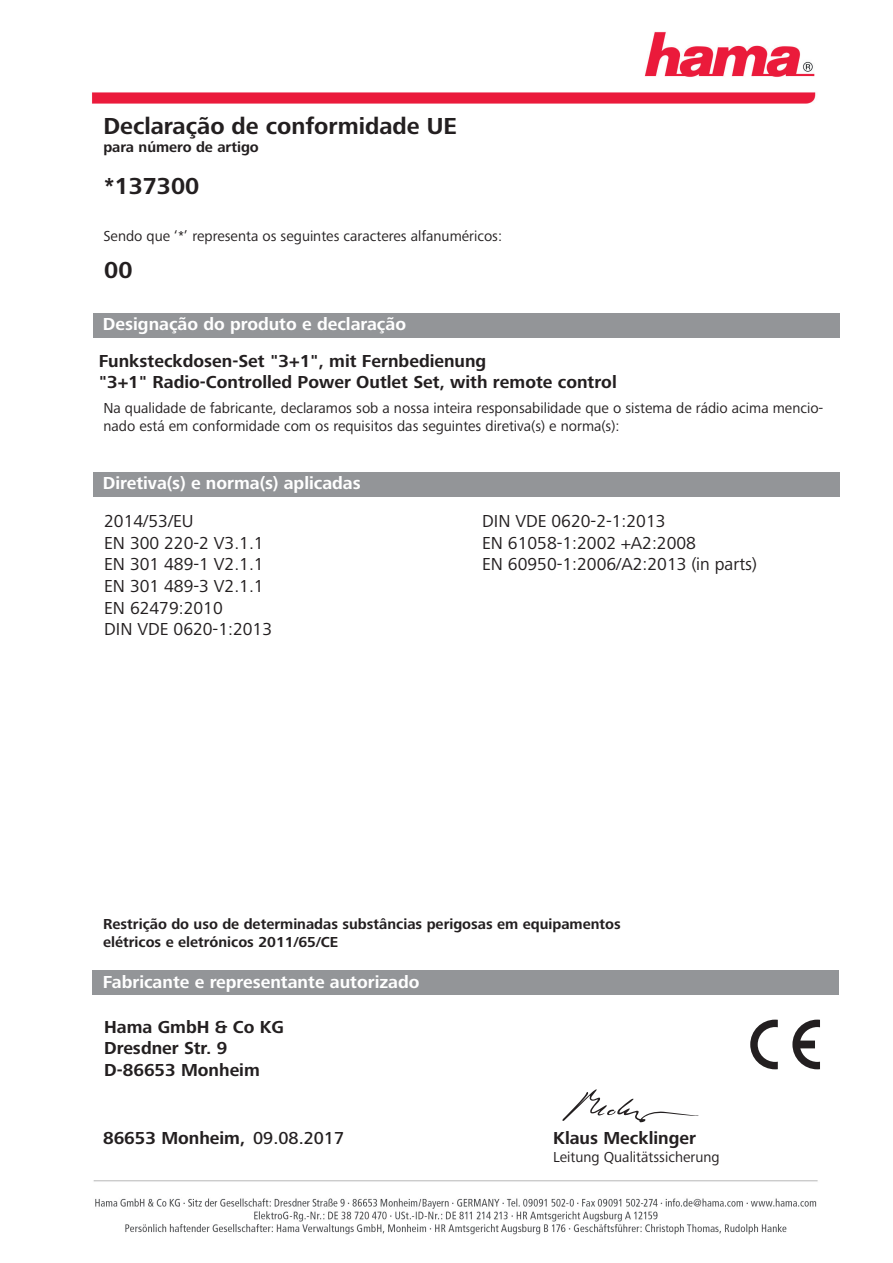
<style>
.page{position:relative;width:893px;height:1263px;background:#fff}
.page>*{position:absolute;margin:0;border:0;box-sizing:border-box;transform-origin:0 0}
.t1{font:700 24px "+TBVWCD Frutiger Next LTW1 G";color:#231f20}
.t2{font:700 18px/21.6px "+TBVWCD Frutiger Next LTW1 G";color:#231f20}
.t3{font:18px/21.6px "+RRFKBN Frutiger Next LTW1 G";color:#231f20}
.t4{font:700 18px "+TBVWCD Frutiger Next LTW1 G";color:#fff}
.t5{font:700 16.2px "+OVKMUM Arial";letter-spacing:.01em;color:#000001}
.t6{font:15px/18px "+RRFKBN Frutiger Next LTW1 G";color:#231f20}
.t7{font:700 15px/18px "+TBVWCD Frutiger Next LTW1 G";color:#231f20}
.s1{font-family:"+MBEHJY Frutiger Next LTW1 G";font-weight:500}
</style>
<div class="page">
<img style="left:92px;top:31px;width:724px;height:72px">
<img style="left:93px;top:1180px;width:725px;height:55px">
<div style="left:93px;top:313px;width:746px;height:25px;background:#939598"></div>
<div style="left:93px;top:472px;width:746px;height:25px;background:#939598"></div>
<div style="left:92px;top:970px;width:747px;height:25px;background:#939598"></div>
<svg style="left:750px;top:1020px;width:70px;height:49px"></svg>
<svg style="left:562px;top:1089px;width:137px;height:34px"></svg>
<h1 class="t1" style="left:103px;top:113px;width:355px">Declaração de conformidade UE</h1>
<p class="t7" style="left:103px;top:138px;width:157px">para número de artigo</p>
<h1 class="t1" style="left:104px;top:173px;width:97px">*137300</h1>
<p class="t6" style="left:103px;top:227px;width:400px">Sendo que ‘*’ representa os seguintes caracteres alfanuméricos:</p>
<h1 class="t1" style="left:104px;top:257px;width:30px">00</h1>
<p class="t4" style="left:103px;top:314px;width:304px">Designação do produto e declaração</p>
<p class="t2" style="left:99px;top:350px;width:519px">Funksteckdosen-Set "3+1", mit Fernbedienung<br>"3+1" Radio-Controlled Power Outlet Set, with remote control</p>
<p class="t6" style="left:103px;top:399px;width:721px">Na qualidade de fabricante, declaramos sob a nossa inteira responsabilidade que o sistema de rádio acima mencio&shy;nado está em conformidade com os requisitos das seguintes diretiva(s) e norma(s):</p>
<p class="t4" style="left:103px;top:474px;width:259px">Diretiva(s) e norma(s) aplicadas</p>
<p class="t3" style="left:104px;top:511px;width:169px">2014/53/EU<br>EN 300 220-2 V3.1.1<br>EN 301 489-1 V2.1.1<br>EN 301 489-3 V2.1.1<br>EN 62479:2010<br>DIN VDE 0620-1:2013</p>
<p class="t3" style="left:482px;top:511px;width:276px">DIN VDE 0620-2-1:2013<br>EN 61058-1:2002 +A2:2008<br>EN 60950-1:2006/A2:2013 (in parts)</p>
<p class="t7" style="left:103px;top:915px;width:519px">Restrição do uso de determinadas substâncias perigosas em equipamentos elétricos e eletrónicos 2011/65/CE</p>
<p class="t4" style="left:103px;top:972px;width:318px">Fabricante e representante autorizado</p>
<p class="t2" style="left:104px;top:1016px;width:181px">Hama GmbH &amp; Co KG<br>Dresdner Str. 9<br>D-86653 Monheim</p>
<p class="t2" style="left:103px;top:1128px;width:242px">86653 Monheim, <span class="s1">09.08.2017</span></p>
<p class="t2" style="left:553px;top:1128px;width:144px">Klaus Mecklinger</p>
<p class="t6" style="left:553px;top:1148px;width:168px">Leitung Qualitätssicherung</p>
<p class="t5" style="left:586px;top:1154px;width:215px">Leitung Qualitätssicherung</p>
</div>
